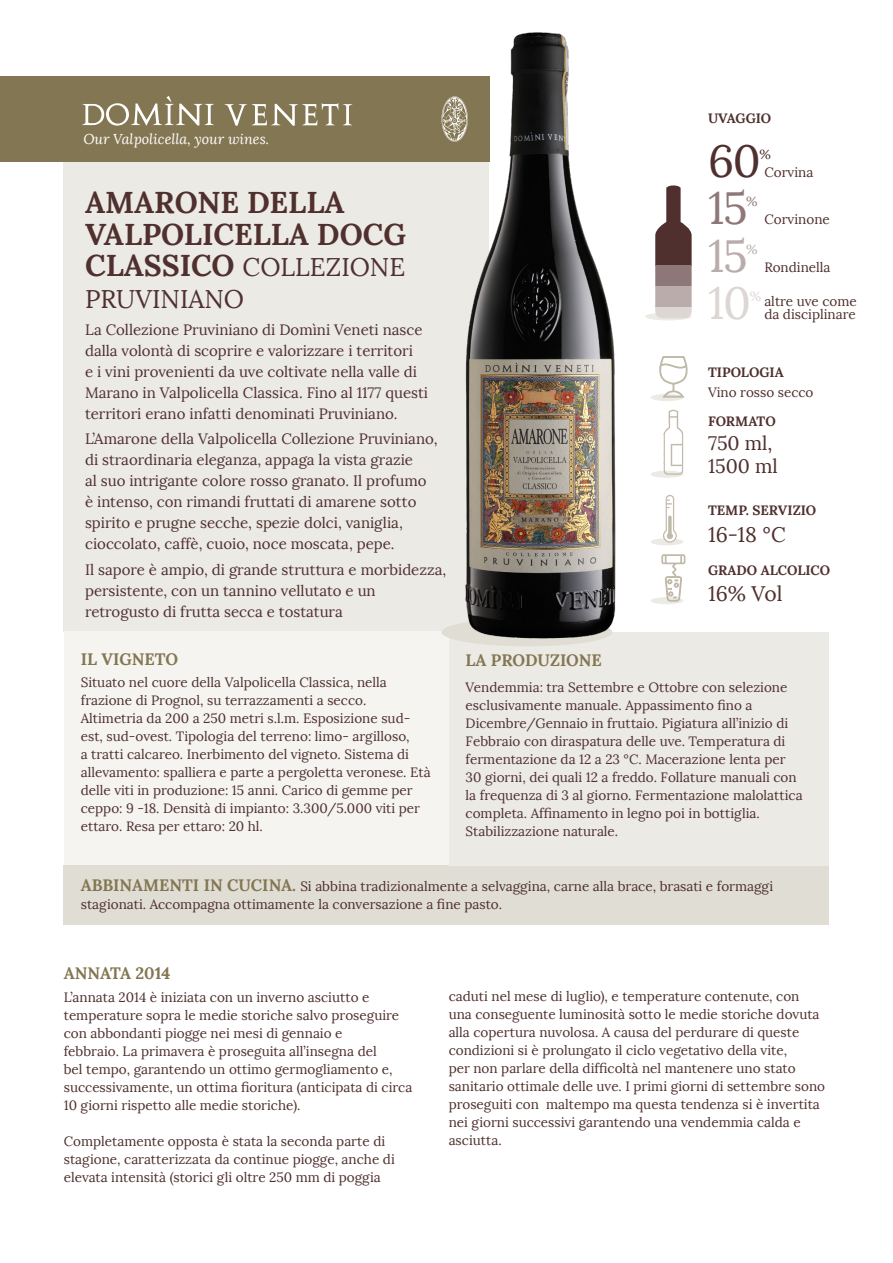
<style>
.page{position:relative;width:893px;height:1263px;background:#fff}
.page>*{position:absolute;margin:0;border:0;box-sizing:border-box;transform-origin:0 0}
.t1{font:45px "Lora";color:#4f302e}
.t2{font:45px "Lora";color:#8d7877}
.t3{font:45px "Lora";color:#b9acab}
.t4{font:45px "Lora";color:#dcd6d5}
.t5{font:700 30px/31.5px "Lora";color:#4f302e}
.t6{font:25.5px/31.5px "Lora";color:#4f302e}
.t7{font:21px "Lora";color:#4f302e}
.t8{font:19.5px/23.4px "Lora";color:#4f302e}
.t9{font:700 16.5px "Lora";color:#837652}
.t10{font:15px/21px "Lora";color:#4f302e}
.t11{font:italic 14.25px "Lora";color:#fff}
.t12{font:13.5px/18px "Lora";color:#4f302e}
.t13{font:700 13.5px "Lora";color:#4f302e}
.t14{font:13.2px "Lora";color:#4f302e}
.t15{font:13.2px "Lora";color:#8d7877}
.t16{font:13.2px "Lora";color:#b9acab}
.t17{font:13.2px "Lora";color:#dcd6d5}
.s1{font-weight:700;font-size:30px}
.s2{font-weight:700;font-size:16.5px;color:#837652}
</style>
<div class="page">
<div style="left:651px;top:597px;width:32px;height:7px;background:#eceae5;border-radius:50%"></div>
<div style="left:651px;top:394px;width:32px;height:7px;background:#eceae5;border-radius:50%"></div>
<svg style="left:659px;top:356px;width:29px;height:42px"></svg>
<svg style="left:662px;top:554px;width:23px;height:47px"></svg>
<div style="left:651px;top:471px;width:32px;height:7px;background:#eceae5;border-radius:50%"></div>
<svg style="left:663px;top:409px;width:20px;height:66px"></svg>
<div style="left:651px;top:538px;width:32px;height:7px;background:#eceae5;border-radius:50%"></div>
<svg style="left:663px;top:495px;width:14px;height:48px"></svg>
<div style="left:64px;top:865px;width:765px;height:59px;background:#e0ddd4"></div>
<div style="left:64px;top:162px;width:425px;height:469px;background:#eceae5"></div>
<div style="left:449px;top:632px;width:380px;height:233px;background:#eceae5"></div>
<div style="left:64px;top:631px;width:385px;height:234px;background:#f5f4f1"></div>
<div style="left:442px;top:618px;width:170px;height:28px;background:#e0ddd4;border-radius:50%"></div>
<img style="left:458px;top:32px;width:158px;height:614px">
<div style="left:645px;top:313px;width:46px;height:7px;background:#eceae5;border-radius:50%"></div>
<div style="left:655px;top:306px;width:37px;height:12px;background:#dcd6d5"></div>
<svg style="left:655px;top:185px;width:37px;height:81px;fill:#4f302e"></svg>
<div style="left:655px;top:266px;width:37px;height:20px;background:#8d7877"></div>
<div style="left:655px;top:286px;width:37px;height:20px;background:#b9acab"></div>
<div style="left:0;top:77px;width:489px;height:85px;background:#837652"></div>
<svg style="left:82px;top:96px;width:132px;height:30px"></svg>
<svg style="left:224px;top:103px;width:129px;height:23px"></svg>
<svg style="left:442px;top:96px;width:26px;height:46px"></svg>
<p class="t11" style="left:83px;top:130px;width:187px">Our Valpolicella, your wines.</p>
<p class="t5" style="left:85px;top:186px;width:322px">AMARONE DELLA<br>VALPOLICELLA DOCG</p>
<p class="t6" style="left:85px;top:251px;width:322px"><span class="s1">CLASSICO</span> COLLEZIONE<br>PRUVINIANO</p>
<p class="t10" style="left:85px;top:319px;width:345px">La Collezione Pruviniano di Domìni Veneti nasce dalla volontà di scoprire e valorizzare i territori<br>e i vini provenienti da uve coltivate nella valle di Marano in Valpolicella Classica. Fino al 1177 questi territori erano infatti denominati Pruviniano.</p>
<p class="t10" style="left:85px;top:429px;width:354px">L’Amarone della Valpolicella Collezione Pruviniano, di straordinaria eleganza, appaga la vista grazie<br>al suo intrigante colore rosso granato. Il profumo è intenso, con rimandi fruttati di amarene sotto spirito e prugne secche, spezie dolci, vaniglia, cioccolato, caffè, cuoio, noce moscata, pepe.</p>
<p class="t10" style="left:85px;top:559px;width:363px">Il sapore è ampio, di grande struttura e morbidezza, persistente, con un tannino vellutato e un retrogusto di frutta secca e tostatura</p>
<p class="t9" style="left:81px;top:648px;width:99px">IL VIGNETO</p>
<p class="t12" style="left:81px;top:674px;width:351px">Situato nel cuore della Valpolicella Classica, nella frazione di Prognol, su terrazzamenti a secco.<br>Altimetria da 200 a 250 metri s.l.m. Esposizione sud&shy;est, sud-ovest. Tipologia del terreno: limo- argilloso,<br>a tratti calcareo. Inerbimento del vigneto. Sistema di allevamento: spalliera e parte a pergoletta veronese. Età delle viti in produzione: 15 anni. Carico di gemme per ceppo: 9 -18. Densità di impianto: 3.300/5.000 viti per ettaro. Resa per ettaro: 20 hl.</p>
<p class="t13" style="left:708px;top:110px;width:65px">UVAGGIO</p>
<p class="t1" style="left:708px;top:133px;width:54px">60</p>
<p class="t14" style="left:759px;top:146px;width:13px">%</p>
<p class="t2" style="left:708px;top:180px;width:41px">15</p>
<p class="t15" style="left:746px;top:193px;width:13px">%</p>
<p class="t3" style="left:708px;top:228px;width:41px">15</p>
<p class="t16" style="left:746px;top:241px;width:13px">%</p>
<p class="t12" style="left:764px;top:163px;width:51px">Corvina</p>
<p class="t12" style="left:764px;top:210px;width:67px">Corvinone</p>
<p class="t12" style="left:764px;top:258px;width:68px">Rondinella</p>
<p class="t4" style="left:708px;top:276px;width:45px">10</p>
<p class="t17" style="left:750px;top:288px;width:13px">%</p>
<p class="t12" style="left:764px;top:294px;width:94px;line-height:13.5px">altre uve come da disciplinare</p>
<p class="t13" style="left:708px;top:363px;width:77px">TIPOLOGIA</p>
<p class="t12" style="left:708px;top:384px;width:107px">Vino rosso secco</p>
<p class="t13" style="left:708px;top:413px;width:69px">FORMATO</p>
<p class="t8" style="left:708px;top:431px;width:71px">750 ml,<br>1500 ml</p>
<p class="t13" style="left:708px;top:502px;width:110px">TEMP. SERVIZIO</p>
<p class="t7" style="left:708px;top:521px;width:79px">16-18 °C</p>
<p class="t13" style="left:708px;top:561px;width:124px">GRADO ALCOLICO</p>
<p class="t7" style="left:708px;top:581px;width:76px">16% Vol</p>
<p class="t9" style="left:466px;top:649px;width:138px">LA PRODUZIONE</p>
<p class="t12" style="left:466px;top:679px;width:339px">Vendemmia: tra Settembre e Ottobre con selezione esclusivamente manuale. Appassimento fino a Dicembre/Gennaio in fruttaio. Pigiatura all’inizio di Febbraio con diraspatura delle uve. Temperatura di fermentazione da 12 a 23 °C. Macerazione lenta per 30 giorni, dei quali 12 a freddo. Follature manuali con la frequenza di 3 al giorno. Fermentazione malolattica completa. Affinamento in legno poi in bottiglia.<br>Stabilizzazione naturale.</p>
<p class="t12" style="left:81px;top:877px;width:694px"><span class="s2">ABBINAMENTI IN CUCINA.</span> Si abbina tradizionalmente a selvaggina, carne alla brace, brasati e formaggi stagionati. Accompagna ottimamente la conversazione a fine pasto.</p>
<p class="t9" style="left:64px;top:963px;width:108px">ANNATA 2014</p>
<p class="t12" style="left:64px;top:988px;width:350px">L’annata 2014 è iniziata con un inverno asciutto e temperature sopra le medie storiche salvo proseguire con abbondanti piogge nei mesi di gennaio e<br>febbraio. La primavera è proseguita all’insegna del<br>bel tempo, garantendo un ottimo germogliamento e, successivamente, un ottima fioritura (anticipata di circa 10 giorni rispetto alle medie storiche).</p>
<p class="t12" style="left:64px;top:1132px;width:332px">Completamente opposta è stata la seconda parte di stagione, caratterizzata da continue piogge, anche di elevata intensità (storici gli oltre 250 mm di poggia</p>
<p class="t12" style="left:449px;top:988px;width:378px">caduti nel mese di luglio), e temperature contenute, con una conseguente luminosità sotto le medie storiche dovuta alla copertura nuvolosa. A causa del perdurare di queste condizioni si è prolungato il ciclo vegetativo della vite,<br>per non parlare della difficoltà nel mantenere uno stato sanitario ottimale delle uve. I primi giorni di settembre sono proseguiti con maltempo ma questa tendenza si è invertita nei giorni successivi garantendo una vendemmia calda e asciutta.</p>
</div>
